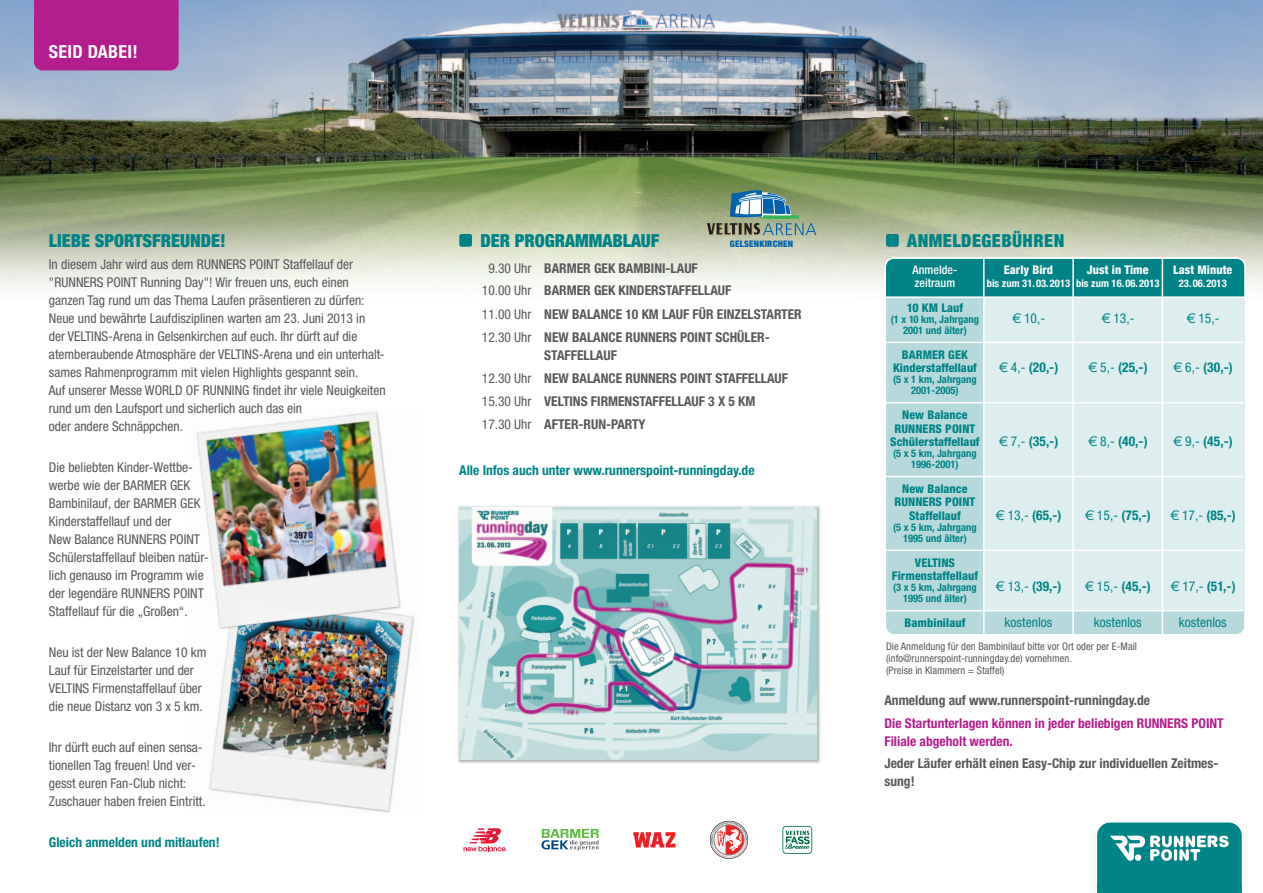
<style>
.page{position:relative;width:1263px;height:893px;background:#fff}
.page>*{position:absolute;margin:0;border:0;box-sizing:border-box;transform-origin:0 0}
.t1{font:900 condensed 18px "Helvetica Neue";color:#008385}
.t2{font:900 condensed 18px "Helvetica Neue";letter-spacing:.025em;color:#008385}
.t3{font:700 condensed 18px "Helvetica Neue";letter-spacing:.02em;color:#fff}
.t4{font:condensed 13.5px/18px "Helvetica Neue";color:#57585a}
.t5{font:700 condensed 13.5px/22.8px "Helvetica Neue";color:#57585a}
.t6{font:700 condensed 13.5px "Helvetica Neue";color:#008385}
.t7{font:700 condensed 13.5px/18px "Helvetica Neue";color:#b41d8d}
.t8{font:condensed 13.5px "Helvetica Neue";letter-spacing:.005em;color:#008385}
.t9{font:800 condensed 12px/13.5px "Helvetica Neue";letter-spacing:.005em;color:#008385;text-align:center}
.t10{font:800 condensed 12px "Helvetica Neue";letter-spacing:.005em;color:#fff}
.t11{font:500 condensed 12px "Helvetica Neue";letter-spacing:.005em;color:#fff}
.t12{font:700 condensed 10.5px/11.1px "Helvetica Neue";letter-spacing:.005em;color:#008385;text-align:center}
.t13{font:condensed 10.5px/12px "Helvetica Neue";letter-spacing:.005em;color:#57585a}
.t14{font:700 condensed 10.5px "Helvetica Neue";letter-spacing:.005em;color:#fff}
.t15{font:900 condensed 9px "Helvetica Neue";letter-spacing:.025em;color:#0161aa}
.s1{font-weight:400}
.s2{font-family:"Euro Signs BQ";font-stretch:normal}
.s3{font-family:"Euro Signs BQ";font-weight:400;font-stretch:normal}
</style>
<div class="page">
<img style="left:0;top:0;width:1263px;height:174px">
<img style="left:0;top:174px;width:1263px;height:113px">
<img style="left:196px;top:411px;width:219px;height:402px">
<img style="left:458px;top:506px;width:362px;height:257px">
<img style="left:459px;top:507px;width:357px;height:252px">
<div style="left:459px;top:234px;width:13px;height:13px;background:#008385;border-radius:2px"></div>
<svg style="left:1097px;top:822px;width:145px;height:71px;background:#249597"></svg>
<div style="left:34px;top:0;width:145px;height:70px;background:#b41d8d"></div>
<svg style="left:706px;top:190px;width:110px;height:46px;background:#7d9b8c"></svg>
<svg style="left:463px;top:828px;width:44px;height:23px"></svg>
<svg style="left:541px;top:829px;width:58px;height:21px"></svg>
<div style="left:710px;top:821px;width:38px;height:38px;border:1px solid #152a26;border-radius:50%"></div>
<svg style="left:711px;top:822px;width:36px;height:36px"></svg>
<svg style="left:633px;top:832px;width:42px;height:15px"></svg>
<svg style="left:782px;top:826px;width:30px;height:28px"></svg>
<div style="left:886px;top:298px;width:359px;height:336px;background:#b8d9dc"></div>
<div style="left:984px;top:298px;width:260px;height:313px;background:#deedee"></div>
<div style="left:886px;top:234px;width:13px;height:13px;background:#008385;border-radius:2px"></div>
<svg style="left:884px;top:257px;width:362px;height:40px;background:#138c8e"></svg>
<hr style="left:886px;top:342px;width:357px;height:1px;background:#fff">
<hr style="left:886px;top:402px;width:357px;height:1px;background:#fff">
<hr style="left:886px;top:476px;width:357px;height:1px;background:#fff">
<hr style="left:886px;top:550px;width:357px;height:1px;background:#fff">
<hr style="left:886px;top:610px;width:357px;height:1px;background:#fff">
<hr style="left:983px;top:259px;width:1px;height:377px;background:#fff">
<hr style="left:1072px;top:259px;width:2px;height:377px;background:#fff">
<hr style="left:1162px;top:259px;width:1px;height:377px;background:#fff">
<h1 class="t3" style="left:49px;top:45px;width:91px">SEID DABEI!</h1>
<h1 class="t1" style="left:49px;top:234px;width:178px">LIEBE SPORTSFREUNDE!</h1>
<p class="t4" style="left:49px;top:256px;width:338px">In diesem Jahr wird aus dem RUNNERS POINT Staffellauf der "RUNNERS POINT Running Day"! Wir freuen uns, euch einen ganzen Tag rund um das Thema Laufen präsentieren zu dürfen:<br>Neue und bewährte Laufdisziplinen warten am 23. Juni 2013 in<br>der VELTINS-Arena in Gelsenkirchen auf euch. Ihr dürft auf die atemberaubende Atmosphäre der VELTINS-Arena und ein unterhalt&shy;sames Rahmenprogramm mit vielen Highlights gespannt sein.<br>Auf unserer Messe WORLD OF RUNNING findet ihr viele Neuigkeiten rund um den Laufsport und sicherlich auch das ein<br>oder andere Schnäppchen.</p>
<p class="t4" style="left:49px;top:459px;width:161px">Die beliebten Kinder-Wettbe&shy;werbe wie der BARMER GEK<br>Bambinilauf, der BARMER GEK<br>Kinderstaffellauf und der<br>New Balance RUNNERS POINT<br>Schülerstaffellauf bleiben natür&shy;lich genauso im Programm wie der legendäre RUNNERS POINT<br>Staffellauf für die „Großen“.</p>
<p class="t4" style="left:49px;top:645px;width:159px">Neu ist der New Balance 10 km<br>Lauf für Einzelstarter und der<br>VELTINS Firmenstaffellauf über die neue Distanz von 3 x 5 km.</p>
<p class="t4" style="left:49px;top:740px;width:158px">Ihr dürft euch auf einen sensa&shy;tionellen Tag freuen! Und ver&shy;gesst euren Fan-Club nicht:<br>Zuschauer haben freien Eintritt.</p>
<p class="t6" style="left:49px;top:838px;width:172px">Gleich anmelden und mitlaufen!</p>
<p class="t15" style="left:730px;top:240px;width:65px">GELSENKIRCHEN</p>
<h1 class="t2" style="left:907px;top:234px;width:159px">ANMELDEGEBÜHREN</h1>
<h1 class="t1" style="left:480px;top:234px;width:180px">DER PROGRAMMABLAUF</h1>
<p class="t5" style="left:482px;top:258px;width:321px;text-indent:6px"><span class="s1">9.30 Uhr</span> BARMER GEK BAMBINI-LAUF<br><span class="s1">10.00 Uhr</span> BARMER GEK KINDERSTAFFELLAUF<br><span class="s1">11.00 Uhr</span> NEW BALANCE 10 KM LAUF FÜR EINZELSTARTER <span class="s1">12.30 Uhr</span> NEW BALANCE RUNNERS POINT SCHÜLER-</p>
<p class="t5" style="left:482px;top:344px;width:308px;text-indent:62px">STAFFELLAUF<br><span class="s1">12.30 Uhr</span> NEW BALANCE RUNNERS POINT STAFFELLAUF <span class="s1">15.30 Uhr</span> VELTINS FIRMENSTAFFELLAUF 3 X 5 KM<br><span class="s1">17.30 Uhr</span> AFTER-RUN-PARTY</p>
<p class="t6" style="left:459px;top:466px;width:297px">Alle Infos auch unter www.runnerspoint-runningday.de</p>
<p class="t11" style="left:912px;top:266px;width:47px">Anmelde-</p>
<p class="t10" style="left:1004px;top:266px;width:51px">Early Bird</p>
<p class="t10" style="left:1087px;top:266px;width:63px">Just in Time</p>
<p class="t10" style="left:1173px;top:266px;width:61px">Last Minute</p>
<p class="t11" style="left:914px;top:278px;width:42px">zeitraum</p>
<p class="t14" style="left:987px;top:279px;width:174px">bis zum 31.03.2013 bis zum 16.06.2013</p>
<p class="t14" style="left:1179px;top:279px;width:49px">23.06.2013</p>
<p class="t9" style="left:907px;top:302px;width:58px">10 KM Lauf</p>
<p class="t12" style="left:891px;top:315px;width:90px">(1 x 10 km, Jahrgang</p>
<p class="t8" style="left:1012px;top:313px;width:35px"><span class="s2">R</span> 10,-</p>
<p class="t8" style="left:1101px;top:313px;width:35px"><span class="s2">R</span> 13,-</p>
<p class="t8" style="left:1186px;top:313px;width:35px"><span class="s2">R</span> 15,-</p>
<p class="t12" style="left:903px;top:326px;width:65px">2001 und älter)</p>
<p class="t9" style="left:893px;top:349px;width:85px">BARMER GEK<br>Kinderstaffellauf</p>
<p class="t6" style="left:998px;top:363px;width:61px"><span class="s3">R</span> <span class="s1">4,-</span> (20,-)</p>
<p class="t6" style="left:1088px;top:363px;width:61px"><span class="s3">R</span> <span class="s1">5,-</span> (25,-)</p>
<p class="t6" style="left:1173px;top:363px;width:61px"><span class="s3">R</span> <span class="s1">6,-</span> (30,-)</p>
<p class="t12" style="left:893px;top:375px;width:85px">(5 x 1 km, Jahrgang<br>2001-2005)</p>
<p class="t9" style="left:890px;top:409px;width:91px">New Balance<br>RUNNERS POINT<br>Schülerstaffellauf</p>
<p class="t6" style="left:998px;top:436px;width:61px"><span class="s3">R</span> <span class="s1">7,-</span> (35,-)</p>
<p class="t6" style="left:1088px;top:436px;width:61px"><span class="s3">R</span> <span class="s1">8,-</span> (40,-)</p>
<p class="t6" style="left:1173px;top:436px;width:61px"><span class="s3">R</span> <span class="s1">9,-</span> (45,-)</p>
<p class="t12" style="left:893px;top:449px;width:85px">(5 x 5 km, Jahrgang<br>1996-2001)</p>
<p class="t9" style="left:894px;top:483px;width:82px">New Balance<br>RUNNERS POINT<br>Staffellauf</p>
<p class="t6" style="left:995px;top:510px;width:68px"><span class="s3">R</span> <span class="s1">13,-</span> (65,-)</p>
<p class="t6" style="left:1084px;top:510px;width:68px"><span class="s3">R</span> <span class="s1">15,-</span> (75,-)</p>
<p class="t6" style="left:1170px;top:510px;width:68px"><span class="s3">R</span> <span class="s1">17,-</span> (85,-)</p>
<p class="t12" style="left:893px;top:523px;width:85px">(5 x 5 km, Jahrgang<br>1995 und älter)</p>
<p class="t9" style="left:892px;top:557px;width:88px">VELTINS<br>Firmenstaffellauf</p>
<p class="t12" style="left:893px;top:583px;width:85px">(3 x 5 km, Jahrgang</p>
<p class="t6" style="left:995px;top:582px;width:68px"><span class="s3">R</span> <span class="s1">13,-</span> (39,-)</p>
<p class="t6" style="left:1084px;top:582px;width:68px"><span class="s3">R</span> <span class="s1">15,-</span> (45,-)</p>
<p class="t6" style="left:1170px;top:582px;width:67px"><span class="s3">R</span> <span class="s1">17,-</span> (51,-)</p>
<p class="t12" style="left:903px;top:594px;width:65px">1995 und älter)</p>
<p class="t9" style="left:905px;top:617px;width:62px">Bambinilauf</p>
<p class="t8" style="left:1004px;top:617px;width:49px">kostenlos</p>
<p class="t8" style="left:1094px;top:617px;width:49px">kostenlos</p>
<p class="t8" style="left:1179px;top:617px;width:49px">kostenlos</p>
<p class="t13" style="left:886px;top:641px;width:253px">Die Anmeldung für den Bambinilauf bitte vor Ort oder per E-Mail (info@runnerspoint-runningday.de) vornehmen.<br>(Preise in Klammern = Staffel)</p>
<p class="t5" style="left:884px;top:690px;width:267px">Anmeldung auf www.runnerspoint-runningday.de</p>
<p class="t7" style="left:884px;top:715px;width:341px">Die Startunterlagen können in jeder beliebigen RUNNERS POINT<br>Filiale abgeholt werden.</p>
<p class="t5" style="left:884px;top:755px;width:336px;line-height:18px">Jeder Läufer erhält einen Easy-Chip zur individuellen Zeitmes&shy;sung!</p>
</div>
